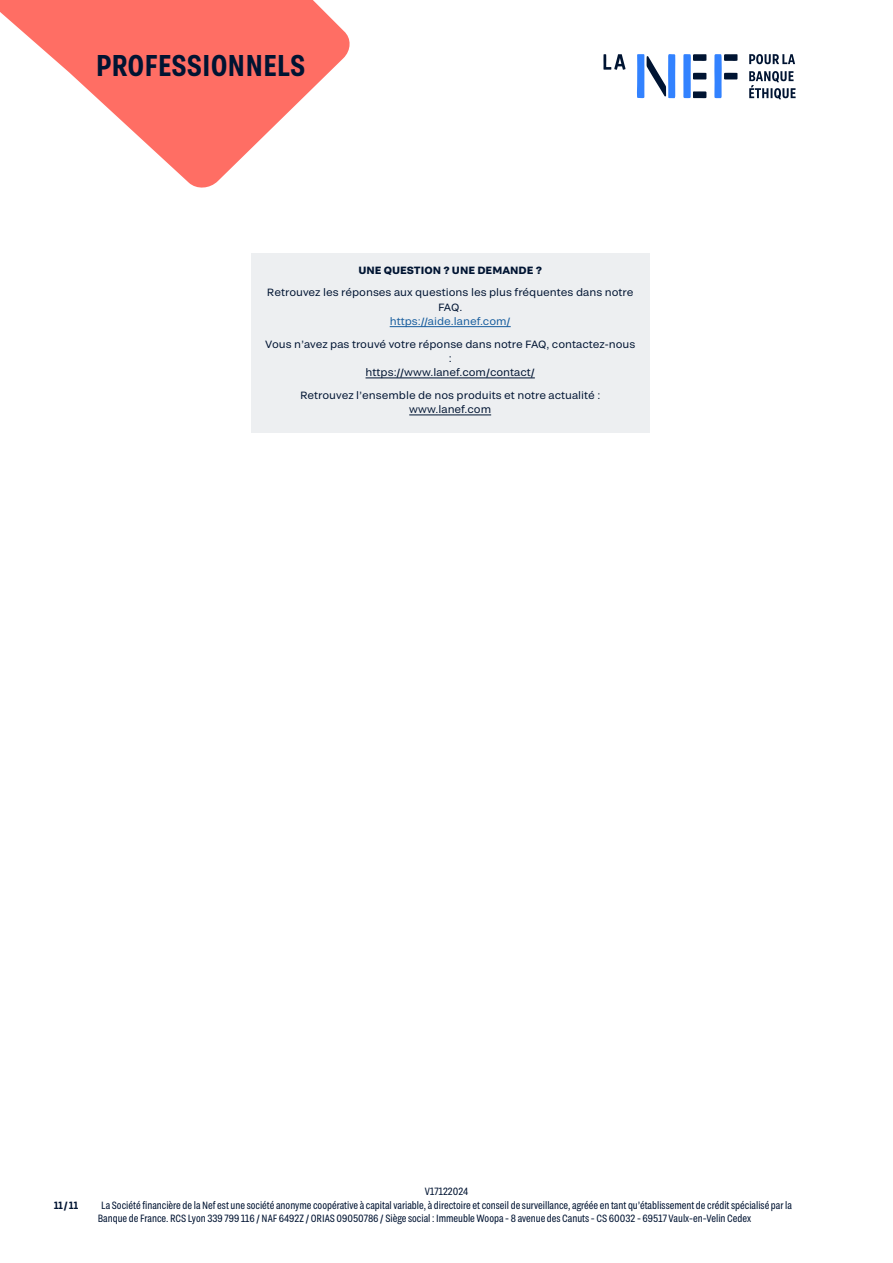
<style>
.page{position:relative;width:893px;height:1263px;background:#fff}
.page>*{position:absolute;margin:0;border:0;box-sizing:border-box;transform-origin:0 0}
.Titre{font:600 30px "Grtsk Zetta";color:#001432}
.Texte_exergue_blanc{font:10.5px/13.5px "Grtsk Zetta";color:#001432;text-align:center}
.Texte_courant_blanc{font:10.5px/14.2px "Grtsk Peta";color:#001432;text-align:center}
.Texte_courant_blanc-2{font:700 10.5px "Grtsk Peta";color:#001432}
.t1{font:600 10.5px "Grtsk Zetta";color:#001432}
.s1{color:#175d9e}
</style>
<div class="page">
<svg style="left:0;top:0;width:350px;height:188px;fill:#ff6e64"></svg>
<div style="left:251px;top:253px;width:398px;height:180px;background:#edeff1"></div>
<hr style="left:390px;top:326px;width:121px;height:1px;background:#175d9e">
<hr style="left:366px;top:377px;width:169px;height:1px;background:#001432">
<hr style="left:409px;top:415px;width:82px;height:1px;background:#001432">
<svg style="left:749px;top:54px;width:47px;height:45px"></svg>
<svg style="left:603px;top:54px;width:23px;height:16px"></svg>
<svg style="left:683px;top:54px;width:23px;height:44px"></svg>
<svg style="left:714px;top:54px;width:23px;height:44px"></svg>
<svg style="left:637px;top:54px;width:38px;height:44px"></svg>
<p class="Titre" style="left:96px;top:47px;width:211px">PROFESSIONNELS</p>
<p class="Texte_courant_blanc-2" style="left:358px;top:263px;width:185px">UNE QUESTION ? UNE DEMANDE ?</p>
<p class="Texte_courant_blanc" style="left:267px;top:285px;width:368px">Retrouvez les réponses aux questions les plus fréquentes dans notre<br>FAQ.<br><span class="s1">https://aide.lanef.com/</span></p>
<p class="Texte_courant_blanc" style="left:265px;top:337px;width:372px">Vous n’avez pas trouvé votre réponse dans notre FAQ, contactez-nous :</p>
<p class="Texte_courant_blanc" style="left:366px;top:365px;width:171px">https://www.lanef.com/contact/</p>
<p class="Texte_courant_blanc" style="left:300px;top:388px;width:302px">Retrouvez l’ensemble de nos produits et notre actualité :</p>
<p class="Texte_courant_blanc" style="left:409px;top:402px;width:83px">www.lanef.com</p>
<p class="t1" style="left:54px;top:1199px;width:26px">11 / 11</p>
<p class="Texte_exergue_blanc" style="left:101px;top:1184px;width:692px">V17122024<br>La Société financière de la Nef est une société anonyme coopérative à capital variable, à directoire et conseil de surveillance, agréée en tant qu’établissement de crédit spécialisé par la</p>
<p class="Texte_exergue_blanc" style="left:98px;top:1211px;width:655px">Banque de France. RCS Lyon 339 799 116 / NAF 6492Z / ORIAS 09050786 / Siège social : Immeuble Woopa - 8 avenue des Canuts - CS 60032 - 69517 Vaulx-en-Velin Cedex</p>
</div>
